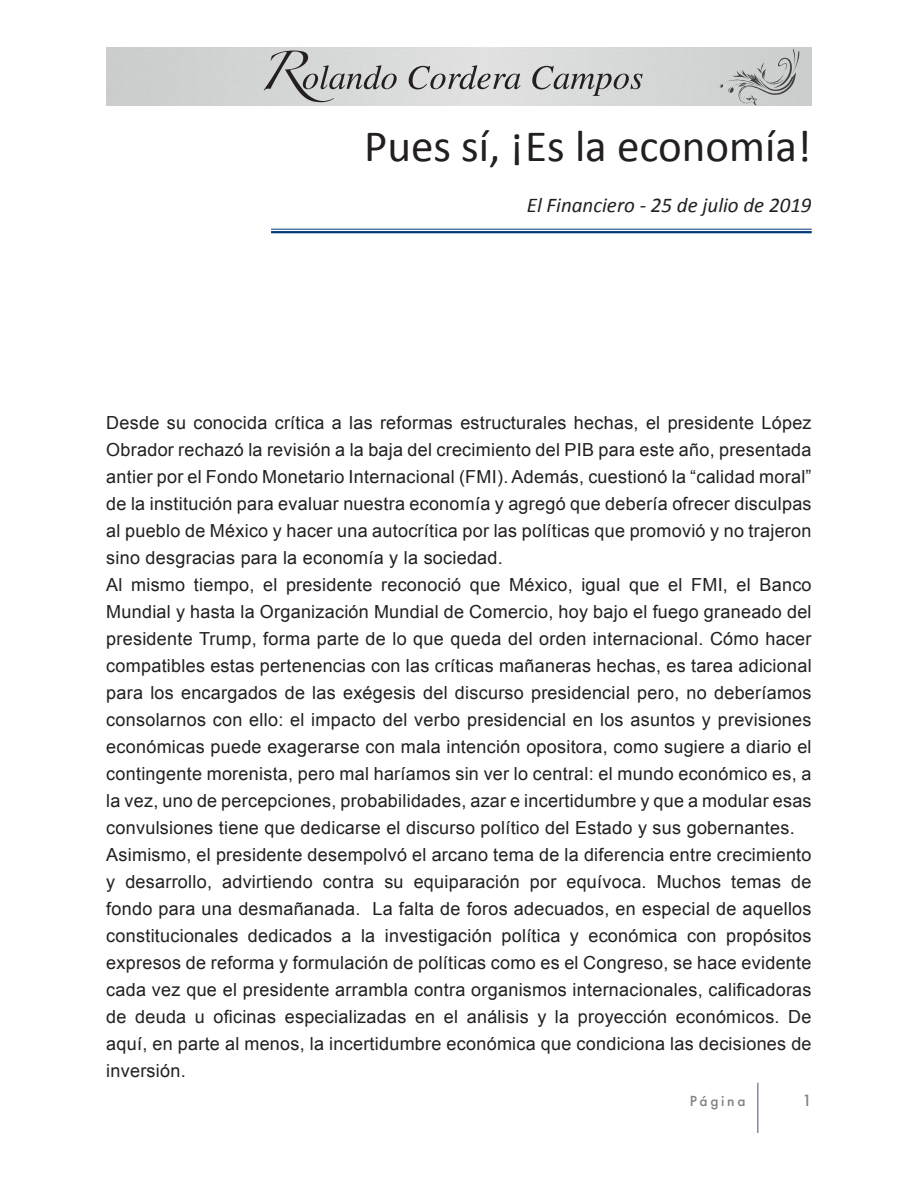
<style>
.page{position:relative;width:918px;height:1188px;background:#fff}
.page>*{position:absolute;margin:0;border:0;box-sizing:border-box;transform-origin:0 0}
.t1{font:45px "Calibri";color:#231f20}
.t2{font:italic 21px "Calibri";color:#231f20}
.t3{font:18px/27px "Arial";letter-spacing:.015em;color:#231f20;text-align:justify}
.t4{font:500 15px "Futura";color:#7e8182}
.t5{font:500 13.5px "Futura";letter-spacing:.2em;color:#7e8182}
</style>
<div class="page">
<svg style="left:264px;top:51px;width:133px;height:51px;background:#bbbcbc"></svg>
<svg style="left:409px;top:65px;width:112px;height:24px;background:#b4b3b3"></svg>
<svg style="left:532px;top:66px;width:111px;height:30px;background:#b7b7b7"></svg>
<svg style="left:719px;top:49px;width:80px;height:57px;background:#bfc0c1"></svg>
<hr style="left:757px;top:1083px;width:2px;height:50px;background:#848ba0">
<hr style="left:271px;top:229px;width:541px;height:1px;background:#013a7a">
<hr style="left:271px;top:231px;width:541px;height:2px;background:#013a7a">
<p class="t1" style="left:364px;top:118px;width:449px">Pues sí, ¡Es la economía!</p>
<p class="t2" style="left:527px;top:190px;width:286px">El Financiero - 25 de julio de 2019</p>
<p class="t3" style="left:106px;top:410px;width:707px">Desde su conocida crítica a las reformas estructurales hechas, el presidente López Obrador rechazó la revisión a la baja del crecimiento del PIB para este año, presentada antier por el Fondo Monetario Internacional (FMI). Además, cuestionó la “calidad moral” de la institución para evaluar nuestra economía y agregó que debería ofrecer disculpas al pueblo de México y hacer una autocrítica por las políticas que promovió y no trajeron sino desgracias para la economía y la sociedad.</p>
<p class="t3" style="left:106px;top:572px;width:707px">Al mismo tiempo, el presidente reconoció que México, igual que el FMI, el Banco Mundial y hasta la Organización Mundial de Comercio, hoy bajo el fuego graneado del presidente Trump, forma parte de lo que queda del orden internacional. Cómo hacer compatibles estas pertenencias con las críticas mañaneras hechas, es tarea adicional para los encargados de las exégesis del discurso presidencial pero, no deberíamos consolarnos con ello: el impacto del verbo presidencial en los asuntos y previsiones económicas puede exagerarse con mala intención opositora, como sugiere a diario el contingente morenista, pero mal haríamos sin ver lo central: el mundo económico es, a la vez, uno de percepciones, probabilidades, azar e incertidumbre y que a modular esas convulsiones tiene que dedicarse el discurso político del Estado y sus gobernantes.</p>
<p class="t3" style="left:106px;top:842px;width:707px">Asimismo, el presidente desempolvó el arcano tema de la diferencia entre crecimiento y desarrollo, advirtiendo contra su equiparación por equívoca. Muchos temas de fondo para una desmañanada. La falta de foros adecuados, en especial de aquellos constitucionales dedicados a la investigación política y económica con propósitos expresos de reforma y formulación de políticas como es el Congreso, se hace evidente cada vez que el presidente arrambla contra organismos internacionales, calificadoras de deuda u oficinas especializadas en el análisis y la proyección económicos. De aquí, en parte al menos, la incertidumbre económica que condiciona las decisiones de inversión.</p>
<p class="t5" style="left:690px;top:1092px;width:57px">Página</p>
<p class="t4" style="left:802px;top:1091px;width:11px">1</p>
</div>
